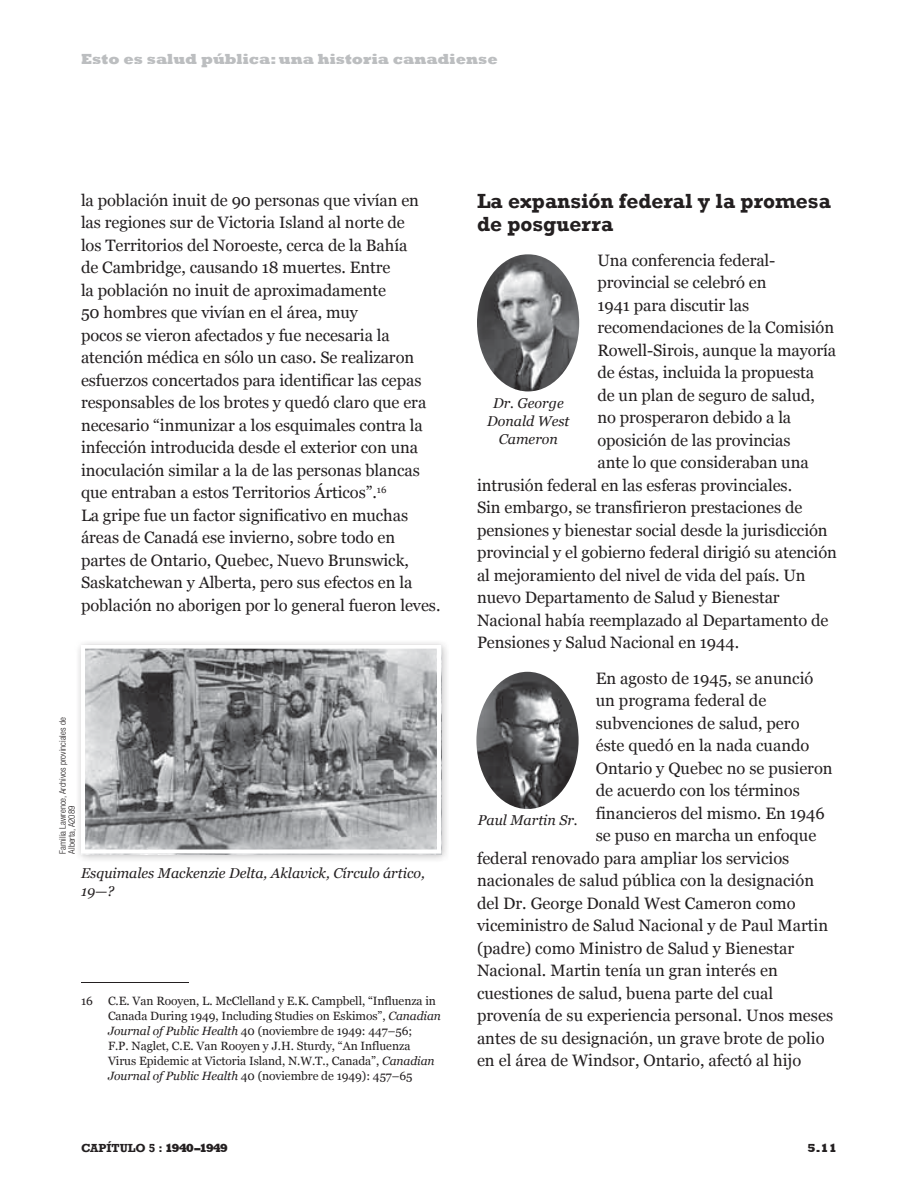
<style>
.page{position:relative;width:918px;height:1188px;background:#fff}
.page>*{position:absolute;margin:0;border:0;box-sizing:border-box;transform-origin:0 0}
.sub1{font:700 21px/22.5px "Rockwell";color:#231f20}
.body_37005_printable{font:16.5px "Georgia";letter-spacing:-.005em;color:#231f20}
.endnotes{font:16.5px/22.5px "Georgia";letter-spacing:-.005em;color:#231f20}
.t1{font:800 15px "Rockwell";color:#bcbec0}
.caption_37005_printa{font:italic 14.25px/18px "Georgia";color:#231f20;text-align:center}
.endnotes-2{font:12px/15px "Georgia";letter-spacing:-.005em;color:#231f20}
.t2{font:700 12px "Rockwell";color:#231f20}
.t3{font:800 12px "Rockwell";color:#231f20}
.photo_credit_37005_E{font:300 condensed 9px/9px "Helvetica Neue";color:#231f20}
.s1{font-style:italic}
.s2{font-weight:800}
</style>
<div class="page">
<hr style="left:81px;top:982px;width:108px;height:1px;background:#231f20">
<img style="left:477px;top:254px;width:102px;height:137px">
<div style="left:74px;top:638px;width:377px;height:225px;background:#231f20;opacity:.3"></div>
<img style="left:81px;top:650px;width:360px;height:205px">
<div style="left:81px;top:645px;width:360px;height:209px;border:4px solid #fff"></div>
<img style="left:476px;top:672px;width:103px;height:137px">
<p class="t1" style="left:81px;top:51px;width:418px">Esto es salud pública: una historia canadiense</p>
<p class="endnotes" style="left:81px;top:189px;width:359px">la población inuit de 90 personas que vivían en las regiones sur de Victoria Island al norte de<br>los Territorios del Noroeste, cerca de la Bahía<br>de Cambridge, causando 18 muertes. Entre<br>la población no inuit de aproximadamente<br>50 hombres que vivían en el área, muy<br>pocos se vieron afectados y fue necesaria la atención médica en sólo un caso. Se realizaron esfuerzos concertados para identificar las cepas responsables de los brotes y quedó claro que era necesario “inmunizar a los esquimales contra la infección introducida desde el exterior con una inoculación similar a la de las personas blancas que entraban a estos Territorios Árticos”. <sup>16<br></sup>La gripe fue un factor significativo en muchas áreas de Canadá ese invierno, sobre todo en partes de Ontario, Quebec, Nuevo Brunswick, Saskatchewan y Alberta, pero sus efectos en la población no aborigen por lo general fueron leves.</p>
<p class="photo_credit_37005_E" style="left:58px;top:854px;width:137px;rotate:-90deg">Familia Lawrence, Archivos provinciales de<br>Alberta, A2089</p>
<p class="caption_37005_printa" style="left:81px;top:864px;width:346px;text-align:left">Esquimales Mackenzie Delta, Aklavick, Círculo ártico,<br>19—?</p>
<p class="endnotes-2" style="left:81px;top:994px;width:13px">16</p>
<p class="endnotes-2" style="left:108px;top:994px;width:335px">C.E. Van Rooyen, L. McClelland y E.K. Campbell, “Influenza in Canada During 1949, Including Studies on Eskimos”, <span class="s1">Canadian Journal of Public Health</span> 40 (noviembre de 1949: 447–56;<br>F.P. Naglet, C.E. Van Rooyen y J.H. Sturdy, “An Influenza Virus Epidemic at Victoria Island, N.W.T., Canada”, <span class="s1">Canadian Journal of Public Health</span> 40 (noviembre de 1949): 457–65</p>
<p class="sub1" style="left:477px;top:190px;width:355px">La expansión federal y la promesa de posguerra</p>
<p class="body_37005_printable" style="left:597px;top:250px;width:179px">Una conferencia federal-</p>
<p class="body_37005_printable" style="left:597px;top:273px;width:171px">provincial se celebró en</p>
<p class="body_37005_printable" style="left:597px;top:295px;width:153px">1941 para discutir las</p>
<p class="body_37005_printable" style="left:597px;top:318px;width:238px">recomendaciones de la Comisión</p>
<p class="body_37005_printable" style="left:597px;top:340px;width:240px">Rowell-Sirois, aunque la mayoría</p>
<p class="body_37005_printable" style="left:597px;top:363px;width:218px">de éstas, incluida la propuesta</p>
<p class="body_37005_printable" style="left:597px;top:385px;width:219px">de un plan de seguro de salud,</p>
<p class="body_37005_printable" style="left:597px;top:408px;width:195px">no prosperaron debido a la</p>
<p class="body_37005_printable" style="left:597px;top:430px;width:195px">oposición de las provincias</p>
<p class="body_37005_printable" style="left:597px;top:453px;width:213px">ante lo que consideraban una</p>
<p class="body_37005_printable" style="left:477px;top:475px;width:314px">intrusión federal en las esferas provinciales.</p>
<p class="body_37005_printable" style="left:477px;top:498px;width:327px">Sin embargo, se transfirieron prestaciones de</p>
<p class="body_37005_printable" style="left:477px;top:520px;width:352px">pensiones y bienestar social desde la jurisdicción</p>
<p class="body_37005_printable" style="left:477px;top:543px;width:361px">provincial y el gobierno federal dirigió su atención</p>
<p class="body_37005_printable" style="left:477px;top:565px;width:330px">al mejoramiento del nivel de vida del país. Un</p>
<p class="body_37005_printable" style="left:477px;top:588px;width:304px">nuevo Departamento de Salud y Bienestar</p>
<p class="body_37005_printable" style="left:477px;top:610px;width:353px">Nacional había reemplazado al Departamento de</p>
<p class="body_37005_printable" style="left:477px;top:633px;width:261px">Pensiones y Salud Nacional en 1944.</p>
<p class="body_37005_printable" style="left:596px;top:668px;width:219px">En agosto de 1945, se anunció</p>
<p class="body_37005_printable" style="left:596px;top:690px;width:172px">un programa federal de</p>
<p class="body_37005_printable" style="left:596px;top:713px;width:205px">subvenciones de salud, pero</p>
<p class="body_37005_printable" style="left:596px;top:735px;width:215px">éste quedó en la nada cuando</p>
<p class="body_37005_printable" style="left:596px;top:758px;width:238px">Ontario y Quebec no se pusieron</p>
<p class="body_37005_printable" style="left:596px;top:780px;width:206px">de acuerdo con los términos</p>
<p class="body_37005_printable" style="left:596px;top:803px;width:231px">financieros del mismo. En 1946</p>
<p class="body_37005_printable" style="left:596px;top:825px;width:222px">se puso en marcha un enfoque</p>
<p class="body_37005_printable" style="left:477px;top:848px;width:314px">federal renovado para ampliar los servicios</p>
<p class="body_37005_printable" style="left:477px;top:870px;width:339px">nacionales de salud pública con la designación</p>
<p class="body_37005_printable" style="left:477px;top:893px;width:320px">del Dr. George Donald West Cameron como</p>
<p class="body_37005_printable" style="left:477px;top:915px;width:353px">viceministro de Salud Nacional y de Paul Martin</p>
<p class="body_37005_printable" style="left:477px;top:938px;width:319px">(padre) como Ministro de Salud y Bienestar</p>
<p class="body_37005_printable" style="left:477px;top:960px;width:302px">Nacional. Martin tenía un gran interés en</p>
<p class="body_37005_printable" style="left:477px;top:983px;width:298px">cuestiones de salud, buena parte del cual</p>
<p class="body_37005_printable" style="left:477px;top:1005px;width:358px">provenía de su experiencia personal. Unos meses</p>
<p class="body_37005_printable" style="left:477px;top:1028px;width:349px">antes de su designación, un grave brote de polio</p>
<p class="body_37005_printable" style="left:477px;top:1050px;width:326px">en el área de Windsor, Ontario, afectó al hijo</p>
<p class="caption_37005_printa" style="left:487px;top:394px;width:84px">Dr. George<br>Donald West<br>Cameron</p>
<p class="caption_37005_printa" style="left:478px;top:812px;width:101px">Paul Martin Sr.</p>
<p class="t2" style="left:81px;top:1141px;width:149px">CAPÍTULO 5 : <span class="s2">1940–1949</span></p>
<p class="t3" style="left:807px;top:1141px;width:31px">5.11</p>
</div>
